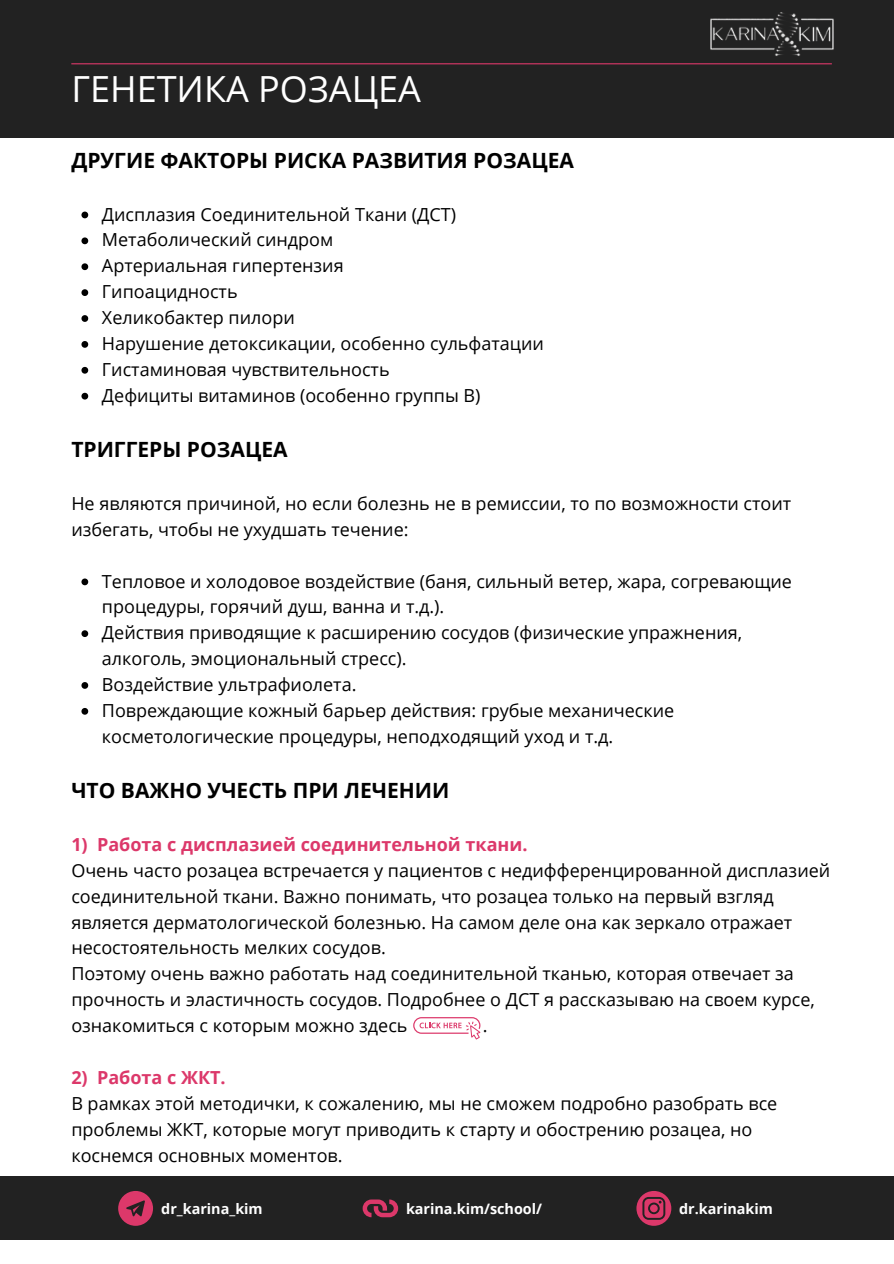
<style>
.page{position:relative;width:894px;height:1264px;background:#fff}
.page>*{position:absolute;margin:0;border:0;box-sizing:border-box;transform-origin:0 0}
.t1{font:36px "Open Sans";color:#fff}
.t2{font:700 21px "Open Sans";color:#000}
.t3{font:18px/25.8px "Open Sans";color:#000}
.t4{font:700 14.4px "Open Sans";color:#fff}
.s1{font-weight:700;color:#dc386a}
</style>
<div class="page">
<div style="left:0;top:0;width:893px;height:1263px;background:#222"></div>
<div style="left:0;top:139px;width:893px;height:1124px;background:#fff"></div>
<img style="left:710px;top:12px;width:124px;height:44px">
<hr style="left:71px;top:63px;width:760px;height:1px;background:#dc386a">
<div style="left:0;top:1176px;width:893px;height:63px;background:#222"></div>
<svg style="left:118px;top:1191px;width:35px;height:34px"></svg>
<svg style="left:636px;top:1191px;width:35px;height:34px"></svg>
<svg style="left:362px;top:1199px;width:36px;height:18px"></svg>
<svg style="left:81px;top:211px;width:7px;height:7px"></svg>
<svg style="left:81px;top:237px;width:7px;height:7px"></svg>
<svg style="left:81px;top:263px;width:7px;height:7px"></svg>
<svg style="left:81px;top:289px;width:7px;height:7px"></svg>
<svg style="left:81px;top:315px;width:7px;height:7px"></svg>
<svg style="left:81px;top:341px;width:7px;height:7px"></svg>
<svg style="left:81px;top:367px;width:7px;height:6px"></svg>
<svg style="left:81px;top:393px;width:7px;height:6px"></svg>
<svg style="left:81px;top:578px;width:7px;height:7px"></svg>
<svg style="left:81px;top:630px;width:7px;height:7px"></svg>
<svg style="left:81px;top:682px;width:7px;height:6px"></svg>
<svg style="left:81px;top:708px;width:7px;height:6px"></svg>
<svg style="left:413px;top:1017px;width:67px;height:22px"></svg>
<p class="t1" style="left:71px;top:64px;width:351px">ГЕНЕТИКА РОЗАЦЕА</p>
<p class="t2" style="left:71px;top:145px;width:504px">ДРУГИЕ ФАКТОРЫ РИСКА РАЗВИТИЯ РОЗАЦЕА</p>
<p class="t3" style="left:102px;top:201px;width:355px">Дисплазия Соединительной Ткани (ДСТ)</p>
<p class="t3" style="left:102px;top:226px;width:233px">Метаболический синдром</p>
<p class="t3" style="left:102px;top:252px;width:243px">Артериальная гипертензия</p>
<p class="t3" style="left:102px;top:278px;width:137px">Гипоацидность</p>
<p class="t3" style="left:102px;top:304px;width:194px">Хеликобактер пилори</p>
<p class="t3" style="left:102px;top:330px;width:443px">Нарушение детоксикации, особенно сульфатации</p>
<h2 class="t3" style="left:102px;top:356px;width:289px">Гистаминовая чувствительность</h2>
<h3 class="t3" style="left:102px;top:382px;width:380px">Дефициты витаминов (особенно группы B)</h3>
<p class="t2" style="left:71px;top:434px;width:218px">ТРИГГЕРЫ РОЗАЦЕА</p>
<p class="t3" style="left:71px;top:490px;width:721px">Не являются причиной, но если болезнь не в ремиссии, то по возможности стоит избегать, чтобы не ухудшать течение:</p>
<p class="t3" style="left:102px;top:567px;width:691px">Тепловое и холодовое воздействие (баня, сильный ветер, жара, согревающие процедуры, горячий душ, ванна и т.д.).</p>
<p class="t3" style="left:102px;top:619px;width:641px">Действия приводящие к расширению сосудов (физические упражнения, алкоголь, эмоциональный стресс).</p>
<h2 class="t3" style="left:102px;top:671px;width:256px">Воздействие ультрафиолета.</h2>
<h3 class="t3" style="left:102px;top:697px;width:573px">Повреждающие кожный барьер действия: грубые механические косметологические процедуры, неподходящий уход и т.д.</h3>
<h3 class="t2" style="left:71px;top:775px;width:379px">ЧТО ВАЖНО УЧЕСТЬ ПРИ ЛЕЧЕНИИ</h3>
<p class="t3" style="left:71px;top:831px;width:760px"><span class="s1">1) Работа с дисплазией соединительной ткани.<br></span>Очень часто розацеа встречается у пациентов с недифференцированной дисплазией соединительной ткани. Важно понимать, что розацеа только на первый взгляд является дерматологической болезнью. На самом деле она как зеркало отражает несостоятельность мелких сосудов.<br>Поэтому очень важно работать над соединительной тканью, которая отвечает за прочность и эластичность сосудов. Подробнее о ДСТ я рассказываю на своем курсе, ознакомиться с которым можно здесь</p>
<p class="t3" style="left:482px;top:1012px;width:6px">.</p>
<p class="t3" style="left:71px;top:1063px;width:707px"><span class="s1">2) Работа с ЖКТ.<br></span>В рамках этой методички, к сожалению, мы не сможем подробно разобрать все проблемы ЖКТ, которые могут приводить к старту и обострению розацеа, но коснемся основных моментов.</p>
<h1 class="t4" style="left:161px;top:1198px;width:103px">dr_karina_kim</h1>
<p class="t4" style="left:406px;top:1198px;width:138px">karina.kim/school/</p>
<h2 class="t4" style="left:679px;top:1198px;width:95px">dr.karinakim</h2>
</div>
